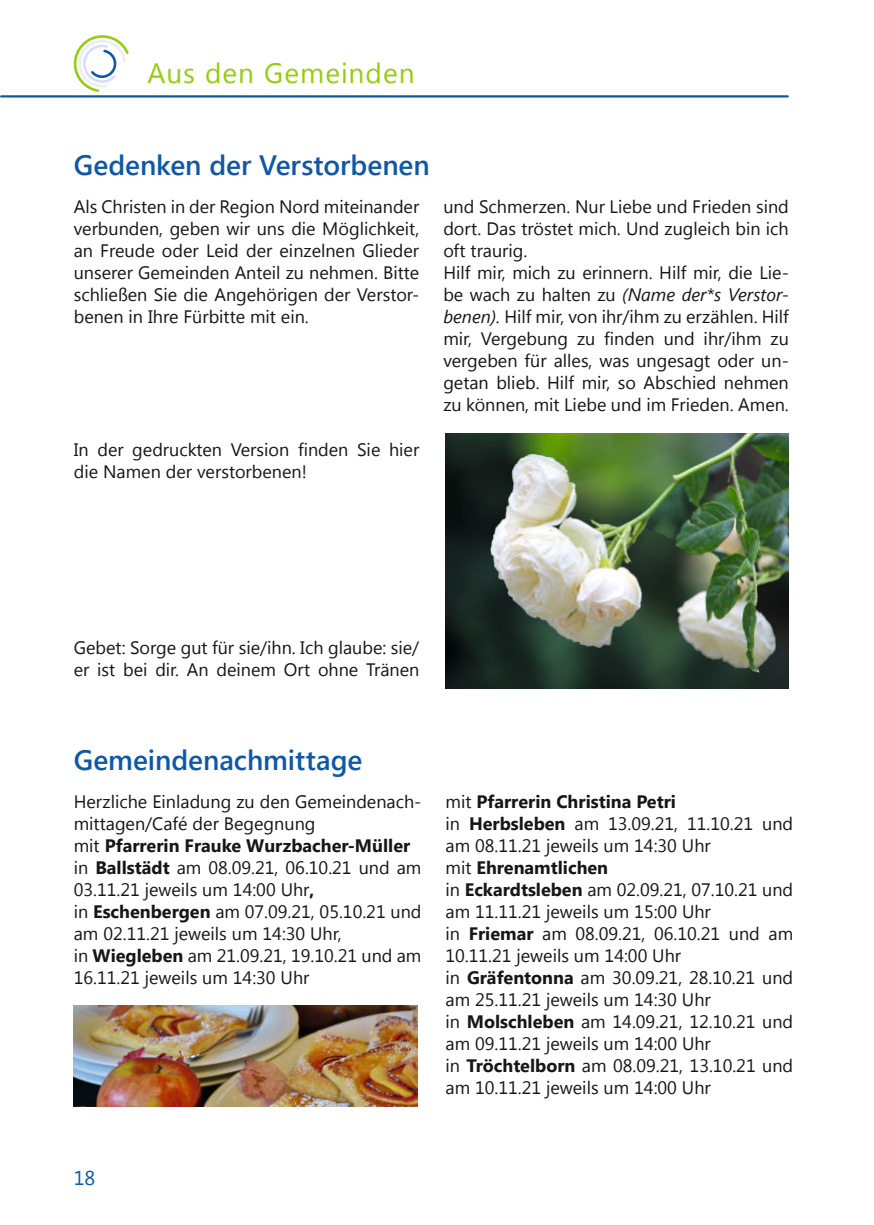
<style>
.page{position:relative;width:874px;height:1225px;background:#fff}
.page>*{position:absolute;margin:0;border:0;box-sizing:border-box;transform-origin:0 0}
.t1{font:600 28px "Segoe UI";color:#0e58a7}
.t2{font:28px "Segoe UI";letter-spacing:.035em;color:#94ce0e}
.t3{font:20px "Segoe UI";color:#0e58a7}
.t4{font:18px/22px "Segoe UI";color:#151616}
.s1{font-style:italic}
.s2{font-weight:700}
</style>
<div class="page">
<img style="left:445px;top:433px;width:343px;height:255px">
<img style="left:74px;top:1005px;width:343px;height:101px">
<hr style="left:1px;top:95px;width:786px;height:2px;background:#0e58a7">
<svg style="left:73px;top:35px;width:56px;height:57px"></svg>
<h1 class="t2" style="left:147px;top:57px;width:268px">Aus den Gemeinden</h1>
<h1 class="t1" style="left:74px;top:149px;width:357px">Gedenken der Verstorbenen</h1>
<p class="t4" style="left:74px;top:198px;width:347px;text-align:justify">Als Christen in der Region Nord miteinander verbunden, geben wir uns die Möglichkeit, an Freude oder Leid der einzelnen Glieder unserer Gemeinden Anteil zu nehmen. Bitte schließen Sie die Angehörigen der Verstor&shy;benen in Ihre Fürbitte mit ein.</p>
<p class="t4" style="left:74px;top:437px;width:347px">In der gedruckten Version finden Sie hier die Namen der verstorbenen!</p>
<p class="t4" style="left:443px;top:198px;width:347px">und Schmerzen. Nur Liebe und Frieden sind dort. Das tröstet mich. Und zugleich bin ich oft traurig.<br>Hilf mir, mich zu erinnern. Hilf mir, die Lie&shy;be wach zu halten zu <span class="s1">(Name der*s Verstor&shy;benen).</span> Hilf mir, von ihr/ihm zu erzählen. Hilf mir, Vergebung zu finden und ihr/ihm zu vergeben für alles, was ungesagt oder un&shy;getan blieb. Hilf mir, so Abschied nehmen zu können, mit Liebe und im Frieden. Amen.</p>
<p class="t4" style="left:74px;top:638px;width:347px">Gebet: Sorge gut für sie/ihn. Ich glaube: sie/ er ist bei dir. An deinem Ort ohne Tränen</p>
<h1 class="t1" style="left:74px;top:749px;width:290px">Gemeindenachmittage</h1>
<p class="t4" style="left:74px;top:792px;width:349px">Herzliche Einladung zu den Gemeindenach&shy;mittagen/Café der Begegnung<br>mit <span class="s2">Pfarrerin Frauke Wurzbacher-Müller </span>in <span class="s2">Ballstädt</span> am 08.09.21, 06.10.21 und am 03.11.21 jeweils um 14:00 Uhr<span class="s2">,<br></span>in <span class="s2">Eschenbergen</span> am 07.09.21, 05.10.21 und am 02.11.21 jeweils um 14:30 Uhr,<br>in <span class="s2">Wiegleben</span> am 21.09.21, 19.10.21 und am 16.11.21 jeweils um 14:30 Uhr</p>
<p class="t4" style="left:445px;top:792px;width:349px">mit <span class="s2">Pfarrerin Christina Petri<br></span>in <span class="s2">Herbsleben</span> am 13.09.21, 11.10.21 und am 08.11.21 jeweils um 14:30 Uhr<br>mit <span class="s2">Ehrenamtlichen<br></span>in <span class="s2">Eckardtsleben</span> am 02.09.21, 07.10.21 und am 11.11.21 jeweils um 15:00 Uhr<br>in <span class="s2">Friemar</span> am 08.09.21, 06.10.21 und am 10.11.21 jeweils um 14:00 Uhr<br>in <span class="s2">Gräfentonna</span> am 30.09.21, 28.10.21 und am 25.11.21 jeweils um 14:30 Uhr<br>in <span class="s2">Molschleben</span> am 14.09.21, 12.10.21 und am 09.11.21 jeweils um 14:00 Uhr<br>in <span class="s2">Tröchtelborn</span> am 08.09.21, 13.10.21 und am 10.11.21 jeweils um 14:00 Uhr</p>
<p class="t3" style="left:74px;top:1166px;width:23px">18</p>
</div>
